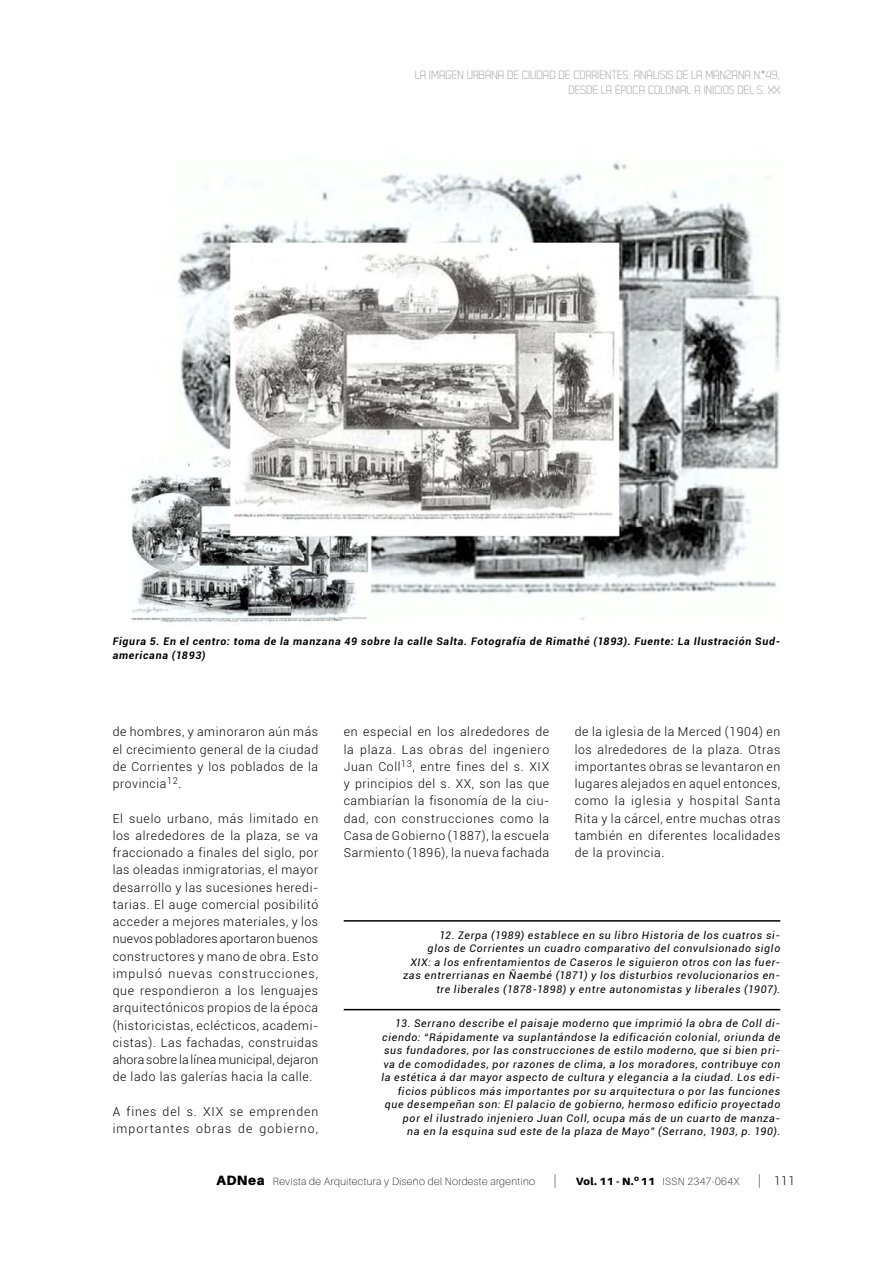
<style>
.page{position:relative;width:893px;height:1263px;background:#fff}
.page>*{position:absolute;margin:0;border:0;box-sizing:border-box;transform-origin:0 0}
.t1{font:100 13.5px "Aileron";color:#000}
.TEXTO_2018{font:300 12.3px/17.2px "Roboto";letter-spacing:.05em;color:#000;text-align:justify}
.TEXTO_2018-2{font:300 12.3px/17.2px "Roboto";letter-spacing:.09em;color:#000}
.t2{font:12px/14.4px "Dekar";color:#a8a8a7;text-align:right}
.t3{font:300 12px "Roboto";color:#000}
.NOTAS{font:italic 10.5px/13.5px "Roboto";letter-spacing:.07em;color:#000;text-align:right}
.Epígrafes{font:italic 700 10.5px/13.5px "Roboto";letter-spacing:.07em;color:#000}
.t4{font:100 10.5px "Aileron";letter-spacing:.04em;color:#000}
.s1{font-weight:900;font-size:13.5px}
.s2{font-weight:900}
</style>
<div class="page">
<img style="left:130px;top:161px;width:650px;height:462px">
<hr style="left:344px;top:920px;width:436px;height:2px;background:#000">
<hr style="left:344px;top:1009px;width:436px;height:1px;background:#000">
<p class="t2" style="left:415px;top:68px;width:367px">LA IMAGEN URBANA DE CIUDAD DE CORRIENTES: ANÁLISIS DE LA MANZANA N. 49,<br>DESDE LA ÉPOCA COLONIAL A INICIOS DEL S. XX</p>
<p class="Epígrafes" style="left:113px;top:634px;width:669px">Figura 5. En el centro: toma de la manzana 49 sobre la calle Salta. Fotografía de Rimathé (1893). Fuente: La Ilustración Sud&shy;americana (1893)</p>
<p class="TEXTO_2018" style="left:113px;top:723px;width:207px">de hombres, y aminoraron aún más el crecimiento general de la ciudad de Corrientes y los poblados de la provincia<sup>12</sup>.</p>
<p class="TEXTO_2018" style="left:113px;top:809px;width:207px">El suelo urbano, más limitado en los alrededores de la plaza, se va fraccionado a finales del siglo, por las oleadas inmigratorias, el mayor desarrollo y las sucesiones heredi&shy;tarias. El auge comercial posibilitó acceder a mejores materiales, y los nuevos pobladores aportaron buenos constructores y mano de obra. Esto impulsó nuevas construcciones, que respondieron a los lenguajes arquitectónicos propios de la época (historicistas, eclécticos, academi&shy;cistas). Las fachadas, construidas ahora sobre la línea municipal, dejaron de lado las galerías hacia la calle.</p>
<p class="TEXTO_2018-2" style="left:113px;top:1102px;width:207px">A fines del s. XIX se emprenden importantes obras de gobierno,</p>
<p class="TEXTO_2018" style="left:344px;top:723px;width:207px">en especial en los alrededores de la plaza. Las obras del ingeniero Juan Coll<sup>13</sup>, entre fines del s. XIX y principios del s. XX, son las que cambiarían la fisonomía de la ciu&shy;dad, con construcciones como la Casa de Gobierno (1887), la escuela Sarmiento (1896), la nueva fachada</p>
<p class="TEXTO_2018" style="left:575px;top:723px;width:207px">de la iglesia de la Merced (1904) en los alrededores de la plaza. Otras importantes obras se levantaron en lugares alejados en aquel entonces, como la iglesia y hospital Santa Rita y la cárcel, entre muchas otras también en diferentes localidades de la provincia.</p>
<p class="NOTAS" style="left:403px;top:928px;width:379px">12. Zerpa (1989) establece en su libro Historia de los cuatros si-<br>glos de Corrientes un cuadro comparativo del convulsionado siglo<br>XIX: a los enfrentamientos de Caseros le siguieron otros con las fuer&shy;zas entrerrianas en Ñaembé (1871) y los disturbios revolucionarios en&shy;tre liberales (1878-1898) y entre autonomistas y liberales (1907).</p>
<p class="NOTAS" style="left:381px;top:1016px;width:400px">13. Serrano describe el paisaje moderno que imprimió la obra de Coll di&shy;ciendo: “Rápidamente va suplantándose la edificación colonial, oriunda de sus fundadores, por las construcciones de estilo moderno, que si bien pri&shy;va de comodidades, por razones de clima, a los moradores, contribuye con la estética á dar mayor aspecto de cultura y elegancia a la ciudad. Los edi&shy;ficios públicos más importantes por su arquitectura o por las funciones que desempeñan son: El palacio de gobierno, hermoso edificio proyectado por el ilustrado injeniero Juan Coll, ocupa más de un cuarto de manza-<br>na en la esquina sud este de la plaza de Mayo” (Serrano, 1903, p. 190).</p>
<p class="t4" style="left:216px;top:1175px;width:320px"><span class="s1">ADNea</span> Revista de Arquitectura y Diseño del Nordeste argentino</p>
<p class="t1" style="left:553px;top:1173px;width:5px">|</p>
<p class="t4" style="left:576px;top:1175px;width:165px"><span class="s2">Vol. 11 - N.</span><sup>o</sup> <span class="s2">11</span> ISSN 2347-064X</p>
<p class="t3" style="left:774px;top:1172px;width:23px">111</p>
<p class="t1" style="left:758px;top:1173px;width:5px">|</p>
</div>
